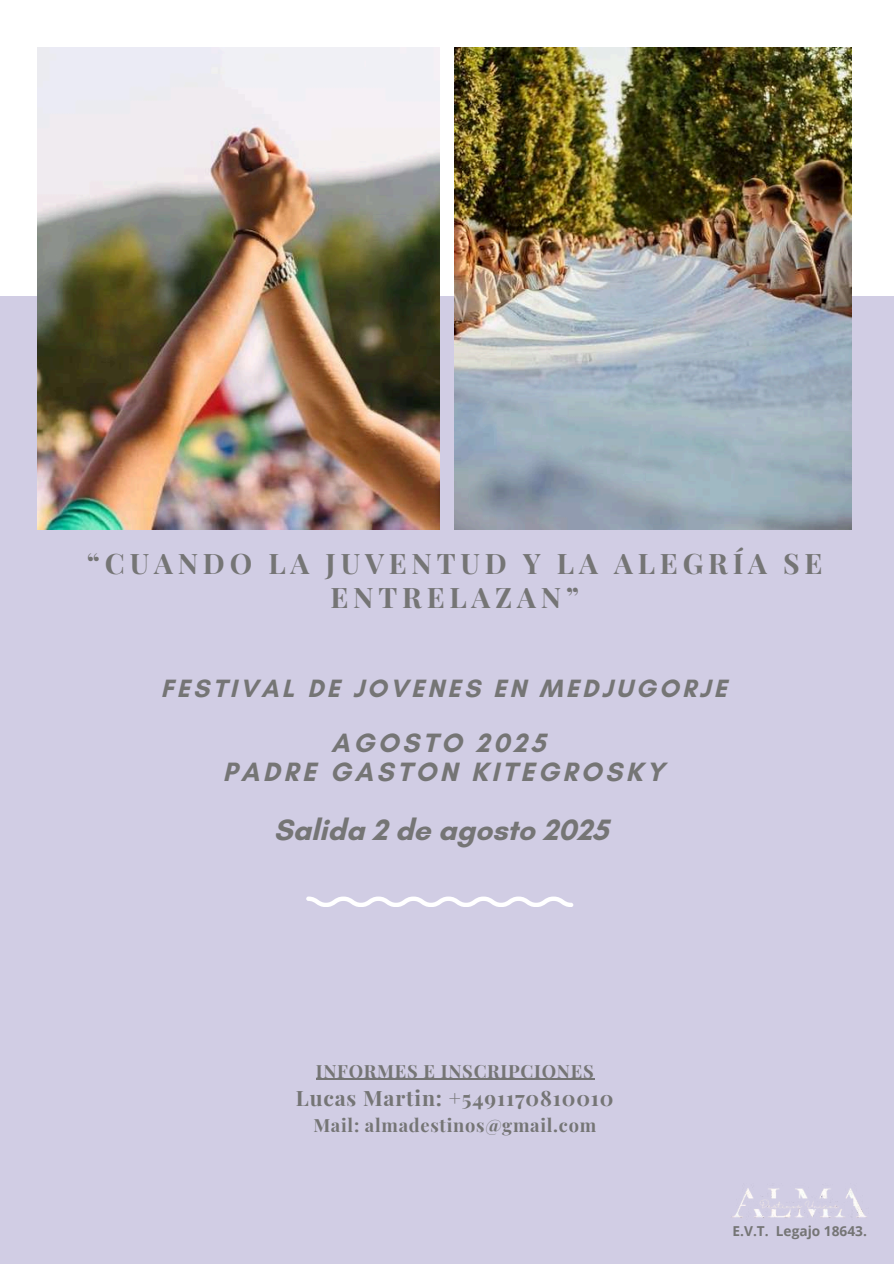
<style>
.page{position:relative;width:894px;height:1264px;background:#fff}
.page>*{position:absolute;margin:0;border:0;box-sizing:border-box;transform-origin:0 0}
.t1{font:700 30px "Glacial Indifference";color:#757575}
.t2{font:700 28.35px/33.8px "Playfair Display";letter-spacing:.17em;color:#757575;text-align:center}
.t3{font:700 27px/29.2px "Glacial Indifference";letter-spacing:.13em;color:#757575;text-align:center}
.t4{font:700 25.5px "Glacial Indifference";letter-spacing:.13em;color:#757575}
.t5{font:700 21.15px "Playfair Display";letter-spacing:.04em;color:#757575}
.t6{font:700 18.15px "Playfair Display";letter-spacing:.04em;color:#757575}
.t7{font:700 13.65px "Open Sans";color:#757575}
</style>
<div class="page">
<div style="left:0;top:296px;width:893px;height:967px;background:#d1cde4"></div>
<img style="left:454px;top:48px;width:397px;height:481px">
<svg style="left:306px;top:896px;width:267px;height:11px"></svg>
<img style="left:731px;top:1188px;width:136px;height:30px">
<img style="left:37px;top:48px;width:402px;height:481px">
<hr style="left:316px;top:1078px;width:278px;height:1px;background:#757575">
<h2 class="t2" style="left:87px;top:545px;width:736px">“CUANDO LA JUVENTUD Y LA ALEGRÍA SE<br>ENTRELAZAN”</h2>
<h3 class="t4" style="left:161px;top:672px;width:567px">FESTIVAL DE JOVENES EN MEDJUGORJE</h3>
<h3 class="t3" style="left:223px;top:727px;width:442px">AGOSTO 2025<br>PADRE GASTON KITEGROSKY</h3>
<h1 class="t1" style="left:274px;top:811px;width:336px">Salida 2 de agosto 2025</h1>
<p class="t6" style="left:316px;top:1057px;width:279px">INFORMES E INSCRIPCIONES</p>
<p class="t5" style="left:296px;top:1082px;width:319px">Lucas Martin: +5491170810010</p>
<p class="t6" style="left:313px;top:1111px;width:284px">Mail: almadestinos@gmail.com</p>
<p class="t7" style="left:732px;top:1221px;width:136px">E.V.T. Legajo 18643.</p>
</div>
